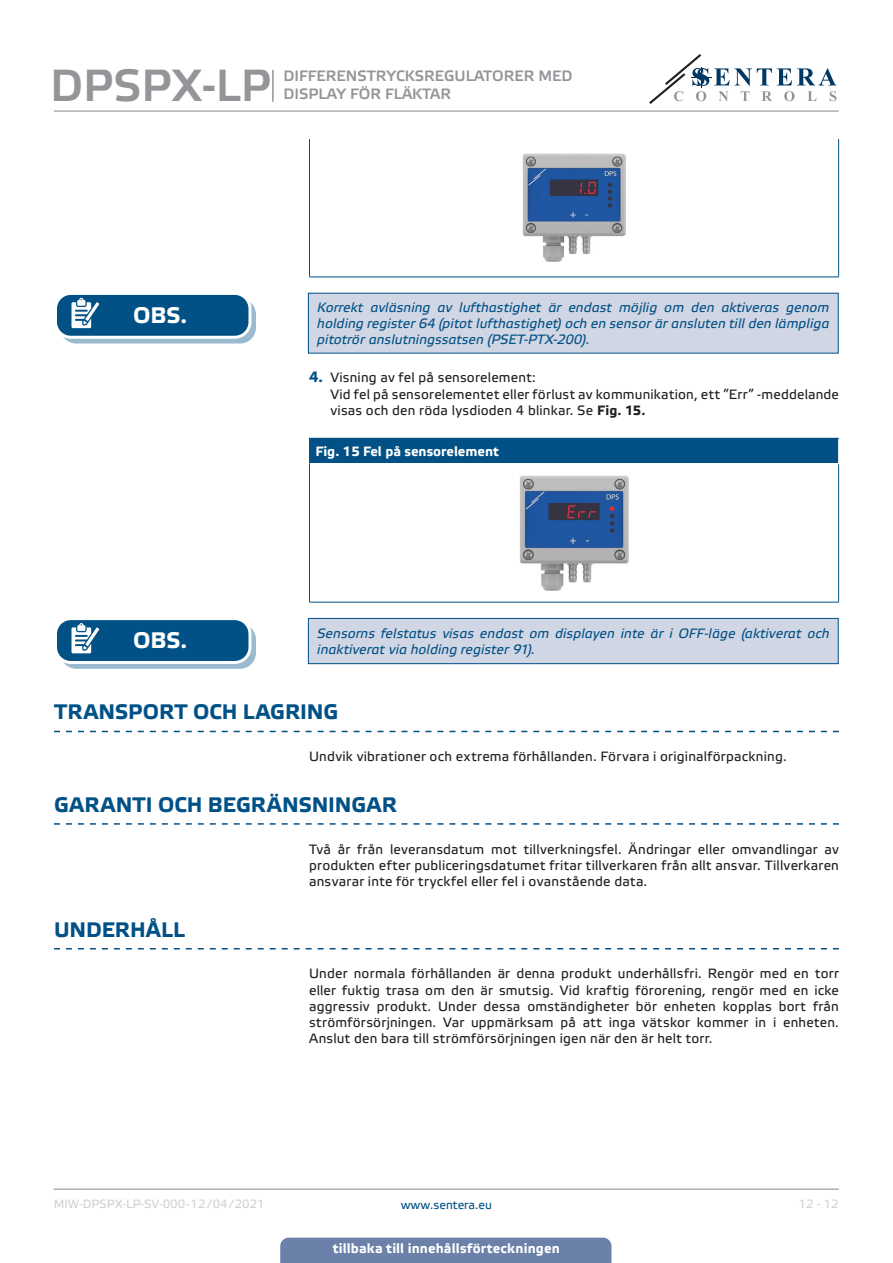
<style>
.page{position:relative;width:893px;height:1263px;background:#fff}
.page>*{position:absolute;margin:0;border:0;box-sizing:border-box;transform-origin:0 0}
.t1{font:45px "Etelka Medium Pro";color:#939598}
.t2{font:700 22.5px "Etelka Text Pro";letter-spacing:-.005em;color:#fff}
.t3{font:700 21px "Etelka Text Pro";letter-spacing:.005em;color:#015186}
.t4{font:15px/18px "Etelka Medium Pro";color:#939598}
.body{font:13.5px/16.2px "Etelka Text Pro";letter-spacing:.015em;color:#231f20;text-align:justify}
.attention{font:italic 13.5px/16.2px "Etelka Text Pro";letter-spacing:.01em;color:#015186;text-align:justify}
.head-table{font:700 13.5px "Etelka Text Pro";letter-spacing:.01em;color:#fff}
.t5{font:12px "Etelka Text Pro";color:#d1d2d4}
.t6{font:12px "Etelka Text Pro";color:#015186}
.s1{font-weight:700;font-size:15px;color:#015186}
.s2{font-weight:700}
</style>
<div class="page">
<hr style="left:54px;top:111px;width:785px;height:1px;background:#939598">
<hr style="left:54px;top:1188px;width:785px;height:2px;background:#939598">
<svg style="left:649px;top:54px;width:187px;height:50px"></svg>
<div style="left:280px;top:1237px;width:331px;height:26px;background:#6c81aa"></div>
<hr style="left:272px;top:70px;width:2px;height:32px;background:#939598">
<hr style="left:309px;top:139px;width:1px;height:138px;background:#015186">
<hr style="left:309px;top:277px;width:530px;height:1px;background:#015186">
<hr style="left:838px;top:139px;width:1px;height:138px;background:#015186">
<img style="left:523px;top:154px;width:102px;height:108px">
<div style="left:551px;top:180px;width:46px;height:15px;background:#363443"></div>
<svg style="left:608px;top:183px;width:4px;height:25px"></svg>
<svg style="left:580px;top:182px;width:16px;height:12px"></svg>
<div style="left:61px;top:299px;width:194px;height:44px;background:#9abacf;border-radius:15px"></div>
<div style="left:60px;top:298px;width:196px;height:46px;border:1px solid #015186;border-radius:15px"></div>
<div style="left:56px;top:293px;width:194px;height:44px;background:#015186;border-radius:15px"></div>
<div style="left:54px;top:292px;width:197px;height:47px;border:3px solid #fff;border-radius:15px"></div>
<svg style="left:71px;top:298px;width:34px;height:38px"></svg>
<div style="left:308px;top:293px;width:530px;height:60px;background:#d1d6e4"></div>
<div style="left:309px;top:438px;width:530px;height:26px;background:#015186"></div>
<hr style="left:309px;top:464px;width:1px;height:138px;background:#015186">
<hr style="left:309px;top:602px;width:530px;height:1px;background:#015186">
<svg style="left:838px;top:439px;width:1px;height:24px"></svg>
<hr style="left:310px;top:463px;width:529px;height:1px;background:#fff">
<hr style="left:838px;top:464px;width:1px;height:138px;background:#015186">
<img style="left:520px;top:476px;width:108px;height:114px">
<div style="left:549px;top:504px;width:50px;height:16px;background:#363443"></div>
<svg style="left:610px;top:506px;width:4px;height:27px"></svg>
<svg style="left:567px;top:505px;width:29px;height:13px"></svg>
<div style="left:61px;top:624px;width:194px;height:44px;background:#9abacf;border-radius:15px"></div>
<div style="left:60px;top:624px;width:196px;height:45px;border:1px solid #015186;border-radius:15px"></div>
<div style="left:56px;top:619px;width:194px;height:43px;background:#015186;border-radius:15px"></div>
<div style="left:54px;top:617px;width:197px;height:47px;border:3px solid #fff;border-radius:15px"></div>
<svg style="left:71px;top:623px;width:34px;height:39px"></svg>
<div style="left:308px;top:618px;width:530px;height:46px;background:#d1d6e4"></div>
<div style="left:308px;top:618px;width:531px;height:46px;border:1px solid #015186"></div>
<svg style="left:54px;top:731px;width:785px;height:1px"></svg>
<svg style="left:54px;top:823px;width:785px;height:2px"></svg>
<svg style="left:54px;top:948px;width:785px;height:1px"></svg>
<h1 class="t1" style="left:50px;top:61px;width:222px">DPSPX-LP</h1>
<p class="t4" style="left:283px;top:67px;width:290px">DIFFERENSTRYCKSREGULATORER MED<br>DISPLAY FÖR FLÄKTAR</p>
<p class="t2" style="left:133px;top:303px;width:56px">OBS.</p>
<p class="attention" style="left:317px;top:300px;width:514px">Korrekt avläsning av lufthastighet är endast möjlig om den aktiveras genom holding register 64 (pitot lufthastighet) och en sensor är ansluten till den lämpliga pitotrör anslutningssatsen (PSET-PTX-200).</p>
<p class="body" style="left:309px;top:371px;width:228px"><span class="s1">4.</span> Visning av fel på sensorelement:</p>
<p class="body" style="left:330px;top:387px;width:510px">Vid fel på sensorelementet eller förlust av kommunikation, ett ”Err” -meddelande visas och den röda lysdioden 4 blinkar. Se <span class="s2">Fig. 15.</span></p>
<p class="head-table" style="left:315px;top:444px;width:185px">Fig. 15 Fel på sensorelement</p>
<p class="t2" style="left:133px;top:628px;width:56px">OBS.</p>
<p class="attention" style="left:317px;top:626px;width:514px">Sensorns felstatus visas endast om displayen inte är i OFF-läge (aktiverat och inaktiverat via holding register 91).</p>
<p class="t3" style="left:54px;top:701px;width:286px">TRANSPORT OCH LAGRING</p>
<p class="body" style="left:309px;top:749px;width:479px">Undvik vibrationer och extrema förhållanden. Förvara i originalförpackning.</p>
<p class="t3" style="left:54px;top:793px;width:345px">GARANTI OCH BEGRÄNSNINGAR</p>
<p class="body" style="left:309px;top:842px;width:531px">Två år från leveransdatum mot tillverkningsfel. Ändringar eller omvandlingar av produkten efter publiceringsdatumet fritar tillverkaren från allt ansvar. Tillverkaren ansvarar inte för tryckfel eller fel i ovanstående data.</p>
<p class="t3" style="left:54px;top:918px;width:132px">UNDERHÅLL</p>
<p class="body" style="left:309px;top:966px;width:531px">Under normala förhållanden är denna produkt underhållsfri. Rengör med en torr eller fuktig trasa om den är smutsig. Vid kraftig förorening, rengör med en icke aggressiv produkt. Under dessa omständigheter bör enheten kopplas bort från strömförsörjningen. Var uppmärksam på att inga vätskor kommer in i enheten.<br>Anslut den bara till strömförsörjningen igen när den är helt torr.</p>
<p class="t5" style="left:54px;top:1197px;width:212px">MIW-DPSPX-LP-SV-000 - 12 / 04 / 2021</p>
<p class="t6" style="left:401px;top:1198px;width:93px">www.sentera.eu</p>
<p class="t5" style="left:799px;top:1197px;width:42px">12 - 12</p>
<p class="head-table" style="left:333px;top:1240px;width:229px">tillbaka till innehållsförteckningen</p>
</div>
